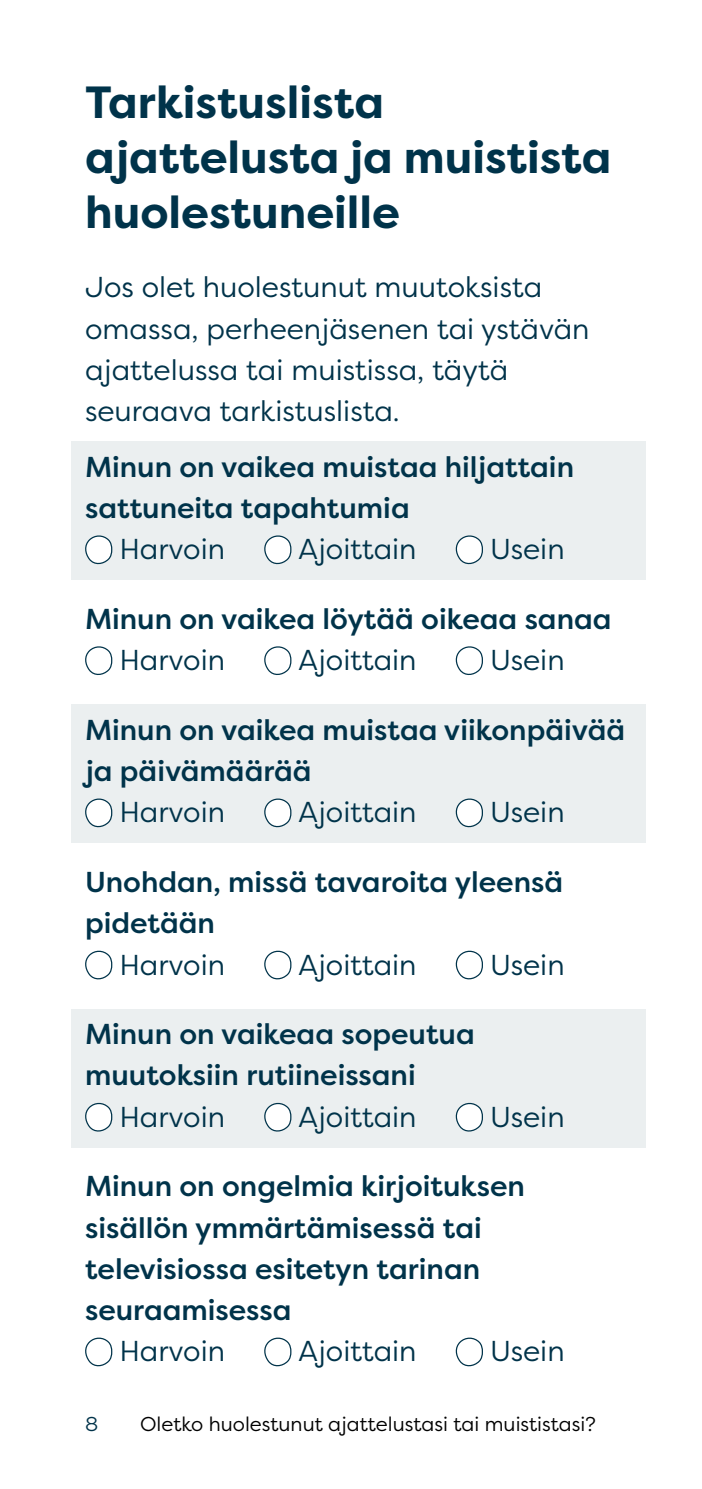
<style>
.page{position:relative;width:702px;height:1489px;background:#fff}
.page>*{position:absolute;margin:0;border:0;box-sizing:border-box;transform-origin:0 0}
.t1{font:700 45px/55px "Filson Pro";color:#00334a}
.t2{font:500 28.75px/41.2px "Filson Pro";color:#00334a}
.t3{font:28.75px/41.2px "Filson Pro";color:#00334a}
.t4{font:20px "Filson Pro";color:#000}
.t5{font:20px "Filson Pro";color:#00334a}
</style>
<div class="page">
<div style="left:71px;top:441px;width:574px;height:139px;background:#ebeff0"></div>
<div style="left:71px;top:704px;width:574px;height:139px;background:#ebeff0"></div>
<div style="left:71px;top:1009px;width:574px;height:138px;background:#ebeff0"></div>
<svg style="left:85px;top:535px;width:28px;height:30px"></svg>
<svg style="left:264px;top:535px;width:28px;height:30px"></svg>
<svg style="left:455px;top:535px;width:28px;height:30px"></svg>
<svg style="left:85px;top:646px;width:28px;height:29px"></svg>
<svg style="left:264px;top:646px;width:28px;height:29px"></svg>
<svg style="left:455px;top:646px;width:28px;height:29px"></svg>
<svg style="left:85px;top:798px;width:28px;height:30px"></svg>
<svg style="left:264px;top:798px;width:28px;height:30px"></svg>
<svg style="left:455px;top:798px;width:28px;height:30px"></svg>
<svg style="left:85px;top:950px;width:28px;height:30px"></svg>
<svg style="left:264px;top:950px;width:28px;height:30px"></svg>
<svg style="left:455px;top:950px;width:28px;height:30px"></svg>
<svg style="left:85px;top:1102px;width:28px;height:30px"></svg>
<svg style="left:264px;top:1102px;width:28px;height:30px"></svg>
<svg style="left:455px;top:1102px;width:28px;height:30px"></svg>
<svg style="left:85px;top:1337px;width:28px;height:30px"></svg>
<svg style="left:264px;top:1337px;width:28px;height:30px"></svg>
<svg style="left:455px;top:1337px;width:28px;height:30px"></svg>
<h1 class="t1" style="left:85px;top:75px;width:528px">Tarkistuslista ajattelusta ja muistista huolestuneille</h1>
<p class="t3" style="left:85px;top:266px;width:506px">Jos olet huolestunut muutoksista omassa, perheenjäsenen tai ystävän ajattelussa tai muistissa, täytä seuraava tarkistuslista.</p>
<p class="t2" style="left:85px;top:445px;width:490px">Minun on vaikea muistaa hiljattain sattuneita tapahtumia</p>
<p class="t3" style="left:119px;top:527px;width:107px">Harvoin</p>
<p class="t3" style="left:298px;top:527px;width:120px">Ajoittain</p>
<p class="t3" style="left:490px;top:527px;width:76px">Usein</p>
<p class="t2" style="left:85px;top:597px;width:528px">Minun on vaikea löytää oikeaa sanaa</p>
<p class="t3" style="left:119px;top:638px;width:107px">Harvoin</p>
<p class="t3" style="left:298px;top:638px;width:120px">Ajoittain</p>
<p class="t3" style="left:490px;top:638px;width:76px">Usein</p>
<p class="t2" style="left:85px;top:708px;width:541px">Minun on vaikea muistaa viikonpäivää ja päivämäärää</p>
<p class="t3" style="left:119px;top:790px;width:107px">Harvoin</p>
<p class="t3" style="left:298px;top:790px;width:120px">Ajoittain</p>
<p class="t3" style="left:490px;top:790px;width:76px">Usein</p>
<p class="t2" style="left:85px;top:860px;width:479px">Unohdan, missä tavaroita yleensä pidetään</p>
<p class="t3" style="left:119px;top:943px;width:107px">Harvoin</p>
<p class="t3" style="left:298px;top:943px;width:120px">Ajoittain</p>
<p class="t3" style="left:490px;top:943px;width:76px">Usein</p>
<p class="t2" style="left:85px;top:1012px;width:391px">Minun on vaikeaa sopeutua muutoksiin rutiineissani</p>
<p class="t3" style="left:119px;top:1095px;width:107px">Harvoin</p>
<p class="t3" style="left:298px;top:1095px;width:120px">Ajoittain</p>
<p class="t3" style="left:490px;top:1095px;width:76px">Usein</p>
<p class="t2" style="left:85px;top:1164px;width:441px">Minun on ongelmia kirjoituksen sisällön ymmärtämisessä tai televisiossa esitetyn tarinan seuraamisessa</p>
<p class="t3" style="left:119px;top:1329px;width:107px">Harvoin</p>
<p class="t3" style="left:298px;top:1329px;width:120px">Ajoittain</p>
<p class="t3" style="left:490px;top:1329px;width:76px">Usein</p>
<p class="t5" style="left:85px;top:1410px;width:15px">8</p>
<p class="t4" style="left:140px;top:1410px;width:457px">Oletko huolestunut ajattelustasi tai muististasi?</p>
</div>
